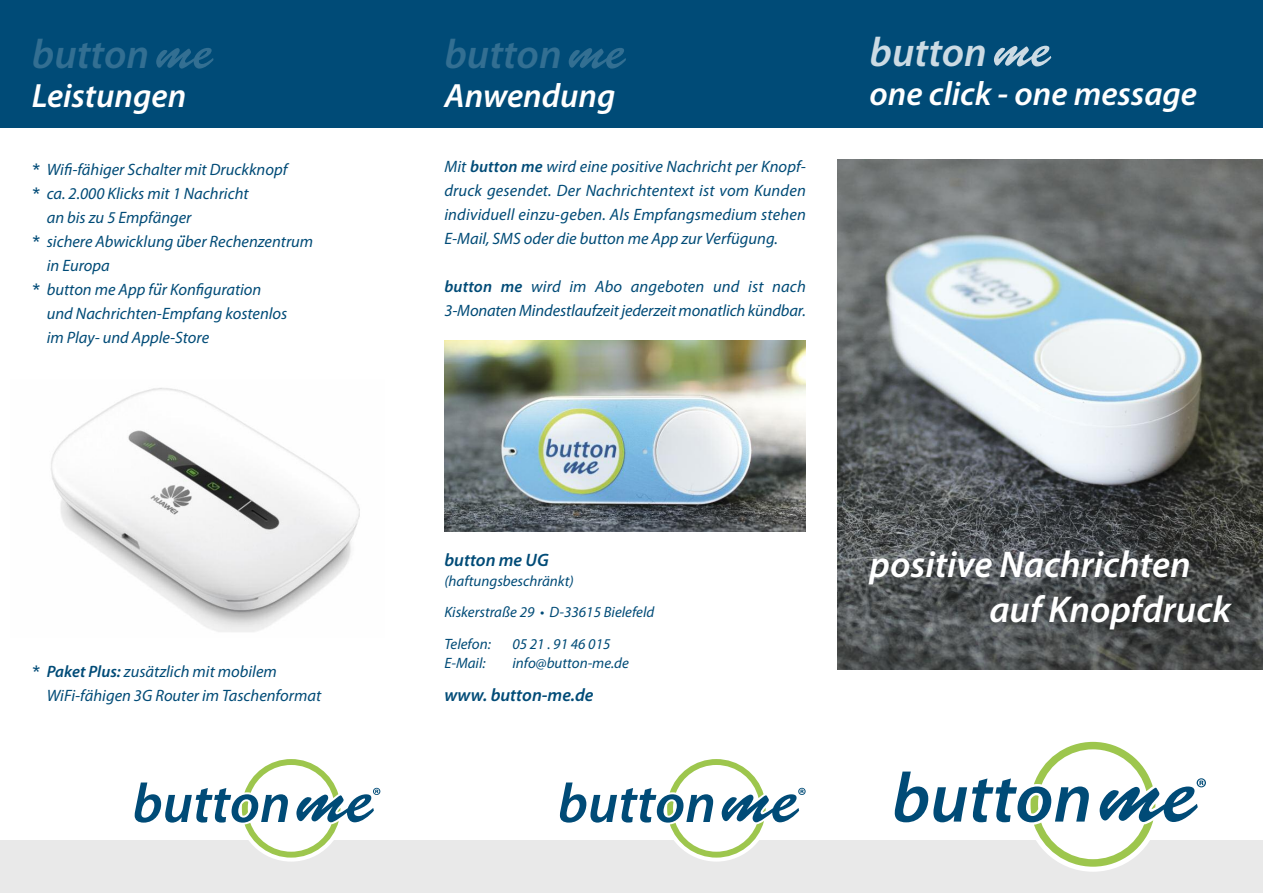
<style>
.page{position:relative;width:1263px;height:893px;background:#fff}
.page>*{position:absolute;margin:0;border:0;box-sizing:border-box;transform-origin:0 0}
.t1{font:italic 600 41.25px "Myriad Pro";color:#336f92}
.t2{font:italic 600 41.25px "Myriad Pro";color:#ccdbe4}
.t3{font:italic 600 37.5px/45px "Myriad Pro";color:#fff}
.t4{font:italic 600 33.75px "Myriad Pro";color:#fff}
.t5{font:italic 600 18px "Myriad Pro";color:#004b77}
.t6{font:italic 16.5px/24px "Myriad Pro";color:#004b77}
.t7{font:italic 15px/31.5px "Myriad Pro";color:#004b77}
.s1{font-family:"Brush Script Std";font-weight:400;font-style:normal;font-size:52.5px}
.s2{font-family:"Frutiger";font-style:normal}
.s3{font-family:"Didot";font-weight:700;font-style:normal}
.s4{font-weight:600}
</style>
<div class="page">
<div style="left:0;top:0;width:1263px;height:128px;background:#004b77"></div>
<img style="left:838px;top:159px;width:425px;height:511px">
<img style="left:444px;top:340px;width:362px;height:191px">
<img style="left:51px;top:388px;width:309px;height:244px">
<div style="left:0;top:840px;width:1263px;height:53px;background:#e9e9e9"></div>
<svg style="left:895px;top:742px;width:311px;height:125px"></svg>
<svg style="left:560px;top:759px;width:246px;height:99px"></svg>
<svg style="left:135px;top:759px;width:245px;height:99px"></svg>
<h1 class="t1" style="left:32px;top:38px;width:182px">button <span class="s1">me</span></h1>
<h3 class="t4" style="left:32px;top:83px;width:156px">Leistungen</h3>
<p class="t6" style="left:32px;top:159px;width:257px"><span class="s2">*</span> Wifi-fähiger Schalter mit Druckknopf</p>
<p class="t6" style="left:32px;top:183px;width:218px"><span class="s2">*</span> ca. 2.000 Klicks mit 1 Nachricht</p>
<p class="t6" style="left:47px;top:207px;width:146px">an bis zu 5 Empfänger</p>
<p class="t6" style="left:32px;top:231px;width:283px"><span class="s2">*</span> sichere Abwicklung u<span class="s3">̈</span>ber Rechenzentrum</p>
<p class="t6" style="left:47px;top:255px;width:64px">in Europa</p>
<p class="t6" style="left:32px;top:279px;width:231px"><span class="s2">*</span> button me App fu<span class="s3">̈</span>r Konfiguration</p>
<p class="t6" style="left:47px;top:303px;width:242px">und Nachrichten-Empfang kostenlos</p>
<p class="t6" style="left:47px;top:327px;width:164px">im Play- und Apple-Store</p>
<p class="t6" style="left:47px;top:660px;width:276px;text-indent:-15px"><span class="s2">*</span> <span class="s4">Paket Plus:</span> zusätzlich mit mobilem<br>WiFi-fähigen 3G Router im Taschenformat</p>
<h1 class="t1" style="left:444px;top:38px;width:182px">button <span class="s1">me</span></h1>
<h3 class="t4" style="left:444px;top:83px;width:173px">Anwendung</h3>
<p class="t6" style="left:444px;top:156px;width:363px;text-align:justify">Mit <span class="s4">button me</span> wird eine positive Nachricht per Knopf&shy;druck gesendet. Der Nachrichtentext ist vom Kunden individuell einzu-geben. Als Empfangsmedium stehen E-Mail, SMS oder die button me App zur Verfügung.</p>
<p class="t6" style="left:444px;top:276px;width:363px"><span class="s4">button me</span> wird im Abo angeboten und ist nach<br>3-MonatenMindestlaufzeitjederzeit monatlich kündbar.</p>
<h1 class="t2" style="left:870px;top:36px;width:182px">button <span class="s1">me</span></h1>
<h3 class="t4" style="left:870px;top:81px;width:329px">one click - one message</h3>
<p class="t5" style="left:444px;top:553px;width:106px">button me UG</p>
<p class="t7" style="left:444px;top:566px;width:212px">(haftungsbeschränkt)<br>Kiskerstraße 29 • D-33615 Bielefeld<br>Telefon:</p>
<p class="t7" style="left:512px;top:629px;width:99px">05 21 . 91 46 015</p>
<p class="t7" style="left:444px;top:649px;width:43px">E-Mail:</p>
<p class="t7" style="left:512px;top:649px;width:118px">info@button-me.de</p>
<p class="t5" style="left:444px;top:688px;width:151px">www. button-me.de</p>
<h2 class="t3" style="left:989px;top:545px;width:243px;text-indent:-120px">positive Nachrichten auf Knopfdruck</h2>
</div>
